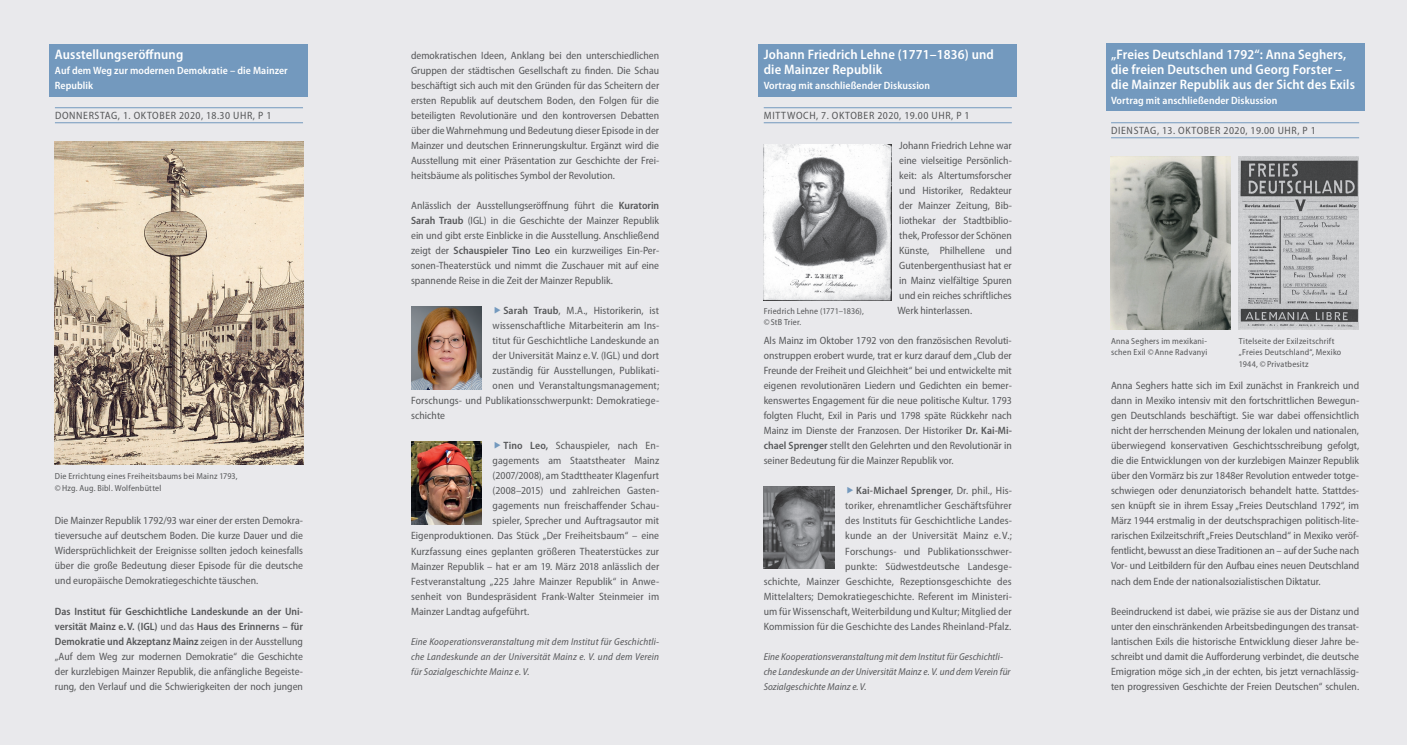
<style>
.page{position:relative;width:1407px;height:745px;background:#fff}
.page>*{position:absolute;margin:0;border:0;box-sizing:border-box;transform-origin:0 0}
.t1{font:600 semi-condensed 13.75px/15px "Myriad Pro";letter-spacing:.01em;color:#fff}
.t2{font:semi-condensed 10.62px/15px "Myriad Pro";letter-spacing:.005em;color:#57585a;text-align:justify}
.t3{font:600 semi-condensed 10.62px/15px "Myriad Pro";letter-spacing:.005em;color:#fff}
.t4{font:semi-condensed 10.62px "Myriad Pro";letter-spacing:.06em;color:#57585a}
.t5{font:italic semi-condensed 10px/15px "Myriad Pro";letter-spacing:.01em;color:#57585a}
.t6{font:semi-condensed 8.75px/11.2px "Myriad Pro";letter-spacing:.025em;color:#57585a}
.s1{font-weight:600}
</style>
<div class="page">
<div style="left:0;top:0;width:1407px;height:744px;background:#e9e9ec"></div>
<hr style="left:764px;top:107px;width:248px;height:1px;background:#7399be">
<hr style="left:764px;top:122px;width:248px;height:1px;background:#7399be">
<div style="left:50px;top:44px;width:258px;height:52px;background:#7399be"></div>
<div style="left:758px;top:44px;width:259px;height:52px;background:#7399be"></div>
<div style="left:1106px;top:44px;width:258px;height:67px;background:#7399be"></div>
<hr style="left:55px;top:107px;width:248px;height:1px;background:#7399be">
<hr style="left:55px;top:122px;width:248px;height:1px;background:#7399be">
<img style="left:55px;top:141px;width:248px;height:323px">
<img style="left:411px;top:306px;width:71px;height:83px">
<img style="left:411px;top:441px;width:71px;height:83px">
<img style="left:764px;top:486px;width:70px;height:82px">
<img style="left:763px;top:144px;width:128px;height:156px">
<hr style="left:1111px;top:122px;width:248px;height:1px;background:#7399be">
<hr style="left:1111px;top:137px;width:248px;height:1px;background:#7399be">
<img style="left:1239px;top:156px;width:120px;height:173px">
<img style="left:1110px;top:156px;width:120px;height:173px">
<p class="t1" style="left:55px;top:46px;width:130px">Ausstellungseröffnung</p>
<p class="t3" style="left:55px;top:62px;width:234px">Auf dem Weg zur modernen Demokratie – die Mainzer<br>Republik</p>
<p class="t4" style="left:55px;top:109px;width:218px">DONNERSTAG, 1. OKTOBER 2020, 18.30 UHR, P 1</p>
<p class="t6" style="left:55px;top:470px;width:184px">Die Errichtung eines Freiheitsbaums bei Mainz 1793, ©Hzg. Aug. Bibl. Wolfenbüttel</p>
<p class="t2" style="left:55px;top:513px;width:250px">Die Mainzer Republik 1792/93 war einer der ersten Demokra&shy;tieversuche auf deutschem Boden. Die kurze Dauer und die Widersprüchlichkeit der Ereignisse sollten jedoch keinesfalls über die große Bedeutung dieser Episode für die deutsche und europäische Demokratiegeschichte täuschen.</p>
<p class="t2" style="left:55px;top:603px;width:250px"><span class="s1">Das Institut für Geschichtliche Landeskunde an der Uni&shy;versität Mainz e.V. (IGL)</span> und das <span class="s1">Haus des Erinnerns – für Demokratie und Akzeptanz Mainz</span> zeigen in der Ausstellung „Auf dem Weg zur modernen Demokratie“ die Geschichte der kurzlebigen Mainzer Republik, die anfängliche Begeiste&shy;rung, den Verlauf und die Schwierigkeiten der noch jungen</p>
<p class="t2" style="left:411px;top:48px;width:250px">demokratischen Ideen, Anklang bei den unterschiedlichen Gruppen der städtischen Gesellschaft zu finden. Die Schau beschäftigt sich auch mit den Gründen für das Scheitern der ersten Republik auf deutschem Boden, den Folgen für die beteiligten Revolutionäre und den kontroversen Debatten über die Wahrnehmung und Bedeutung dieser Episode in der Mainzer und deutschen Erinnerungskultur. Ergänzt wird die Ausstellung mit einer Präsentation zur Geschichte der Frei&shy;heitsbäume als politisches Symbol der Revolution.</p>
<p class="t2" style="left:411px;top:198px;width:250px">Anlässlich der Ausstellungseröffnung führt die <span class="s1">Kuratorin Sarah Traub</span> (IGL) in die Geschichte der Mainzer Republik ein und gibt erste Einblicke in die Ausstellung. Anschließend zeigt der <span class="s1">Schauspieler Tino Leo</span> ein kurzweiliges Ein-Per&shy;sonen-Theaterstück und nimmt die Zuschauer mit auf eine spannende Reise in die Zeit der Mainzer Republik.</p>
<p class="t2" style="left:503px;top:303px;width:157px"><span class="s1">Sarah Traub</span>, M.A., Historikerin, ist</p>
<p class="t2" style="left:493px;top:318px;width:168px">wissenschaftliche Mitarbeiterin am Ins-</p>
<p class="t2" style="left:493px;top:333px;width:168px">titut für Geschichtliche Landeskunde an</p>
<p class="t2" style="left:493px;top:348px;width:168px">der Universität Mainz e.V. (IGL) und dort</p>
<p class="t2" style="left:493px;top:363px;width:168px">zuständig für Ausstellungen, Publikati-</p>
<p class="t2" style="left:493px;top:378px;width:168px">onen und Veranstaltungsmanagement;</p>
<p class="t2" style="left:411px;top:393px;width:250px">Forschungs- und Publikationsschwerpunkt: Demokratiege-</p>
<p class="t2" style="left:411px;top:408px;width:36px">schichte</p>
<p class="t2" style="left:503px;top:438px;width:157px"><span class="s1">Tino Leo,</span> Schauspieler, nach En-</p>
<p class="t2" style="left:493px;top:453px;width:168px">gagements am Staatstheater Mainz</p>
<p class="t2" style="left:493px;top:468px;width:168px">(2007/2008), am Stadttheater Klagenfurt</p>
<p class="t2" style="left:493px;top:483px;width:168px">(2008–2015) und zahlreichen Gasten-</p>
<p class="t2" style="left:493px;top:498px;width:168px">gagements nun freischaffender Schau-</p>
<p class="t2" style="left:493px;top:513px;width:168px">spieler, Sprecher und Auftragsautor mit</p>
<p class="t2" style="left:411px;top:528px;width:250px">Eigenproduktionen. Das Stück „Der Freiheitsbaum“ – eine</p>
<p class="t2" style="left:411px;top:543px;width:250px">Kurzfassung eines geplanten größeren Theaterstückes zur</p>
<p class="t2" style="left:411px;top:558px;width:250px">Mainzer Republik – hat er am 19. März 2018 anlässlich der</p>
<p class="t2" style="left:411px;top:573px;width:250px">Festveranstaltung „225 Jahre Mainzer Republik“ in Anwe-</p>
<p class="t2" style="left:411px;top:588px;width:250px">senheit von Bundespräsident Frank-Walter Steinmeier im</p>
<p class="t2" style="left:411px;top:603px;width:120px">Mainzer Landtag aufgeführt.</p>
<p class="t5" style="left:411px;top:633px;width:250px;text-align:justify">Eine Kooperationsveranstaltung mit dem Institut für Geschichtli&shy;che Landeskunde an der Universität Mainz e. V. und dem Verein für Sozialgeschichte Mainz e. V.</p>
<p class="t1" style="left:764px;top:46px;width:232px">Johann Friedrich Lehne (1771–1836) und die Mainzer Republik</p>
<p class="t3" style="left:764px;top:77px;width:168px">Vortrag mit anschließender Diskussion</p>
<p class="t4" style="left:764px;top:109px;width:207px">MITTWOCH, 7. OKTOBER 2020, 19.00 UHR, P 1</p>
<p class="t2" style="left:897px;top:138px;width:116px">Johann Friedrich Lehne war eine vielseitige Persönlich&shy;keit: als Altertumsforscher und Historiker, Redakteur der Mainzer Zeitung, Bib&shy;liothekar der Stadtbiblio&shy;thek, Professor der Schönen Künste, Philhellene und Gutenbergenthusiast hat er in Mainz vielfältige Spuren und ein reiches schriftliches Werk hinterlassen.</p>
<p class="t2" style="left:764px;top:333px;width:250px">Als Mainz im Oktober 1792 von den französischen Revoluti&shy;onstruppen erobert wurde, trat er kurz darauf dem „Club der Freunde der Freiheit und Gleichheit“ bei und entwickelte mit eigenen revolutionären Liedern und Gedichten ein bemer&shy;kenswertes Engagement für die neue politische Kultur. 1793 folgten Flucht, Exil in Paris und 1798 späte Rückkehr nach Mainz im Dienste der Franzosen. Der Historiker <span class="s1">Dr. Kai-Mi&shy;chael Sprenger</span> stellt den Gelehrten und den Revolutionär in seiner Bedeutung für die Mainzer Republik vor.</p>
<p class="t2" style="left:764px;top:483px;width:250px;text-align:right"><span class="s1">Kai-Michael Sprenger</span>, Dr. phil., His-<br>toriker, ehrenamtlicher Geschäftsführer<br>des Instituts für Geschichtliche Landes-<br>kunde an der Universität Mainz e. V.;<br>Forschungs- und Publikationsschwer-<br>punkte: Südwestdeutsche Landesge-<br>schichte, Mainzer Geschichte, Rezeptionsgeschichte des Mittelalters; Demokratiegeschichte. Referent im Ministeri&shy;um für Wissenschaft, Weiterbildung und Kultur; Mitglied der Kommission für die Geschichte des Landes Rheinland-Pfalz.</p>
<p class="t5" style="left:764px;top:648px;width:248px">Eine Kooperationsveranstaltung mit dem Institut für Geschichtli&shy;che Landeskunde an der Universität Mainz e. V. und dem Verein für<br>Sozialgeschichte Mainz e.V.</p>
<p class="t6" style="left:764px;top:305px;width:102px">Friedrich Lehne (1771–1836), ©StB Trier.</p>
<p class="t1" style="left:1111px;top:46px;width:245px">„Freies Deutschland 1792“: Anna Seghers, die freien Deutschen und Georg Forster – die Mainzer Republik aus der Sicht des Exils</p>
<p class="t3" style="left:1111px;top:92px;width:168px">Vortrag mit anschließender Diskussion</p>
<p class="t4" style="left:1111px;top:124px;width:206px">DIENSTAG, 13. OKTOBER 2020, 19.00 UHR, P 1</p>
<p class="t6" style="left:1111px;top:335px;width:98px">Anna Seghers im mexikani&shy;schen Exil ©Anne Radvanyi</p>
<p class="t6" style="left:1239px;top:335px;width:104px">Titelseite der Exilzeitschrift „Freies Deutschland“, Mexiko<br>1944, ©Privatbesitz</p>
<p class="t2" style="left:1111px;top:378px;width:250px">Anna Seghers hatte sich im Exil zunächst in Frankreich und dann in Mexiko intensiv mit den fortschrittlichen Bewegun&shy;gen Deutschlands beschäftigt. Sie war dabei offensichtlich nicht der herrschenden Meinung der lokalen und nationalen, überwiegend konservativen Geschichtsschreibung gefolgt, die die Entwicklungen von der kurzlebigen Mainzer Republik über den Vormärz bis zur 1848er Revolution entweder totge&shy;schwiegen oder denunziatorisch behandelt hatte. Stattdes&shy;sen knüpft sie in ihrem Essay „Freies Deutschland 1792“, im März 1944 erstmalig in der deutschsprachigen politisch-lite&shy;rarischen Exilzeitschrift „Freies Deutschland“ in Mexiko veröf&shy;fentlicht, bewusst an diese Traditionen an – auf der Suche nach Vor- und Leitbildern für den Aufbau eines neuen Deutschland nach dem Ende der nationalsozialistischen Diktatur.</p>
<p class="t2" style="left:1111px;top:603px;width:250px">Beeindruckend ist dabei, wie präzise sie aus der Distanz und unter den einschränkenden Arbeitsbedingungen des transat&shy;lantischen Exils die historische Entwicklung dieser Jahre be&shy;schreibt und damit die Aufforderung verbindet, die deutsche Emigration möge sich „in der echten, bis jetzt vernachlässig&shy;ten progressiven Geschichte der Freien Deutschen“ schulen.</p>
</div>
